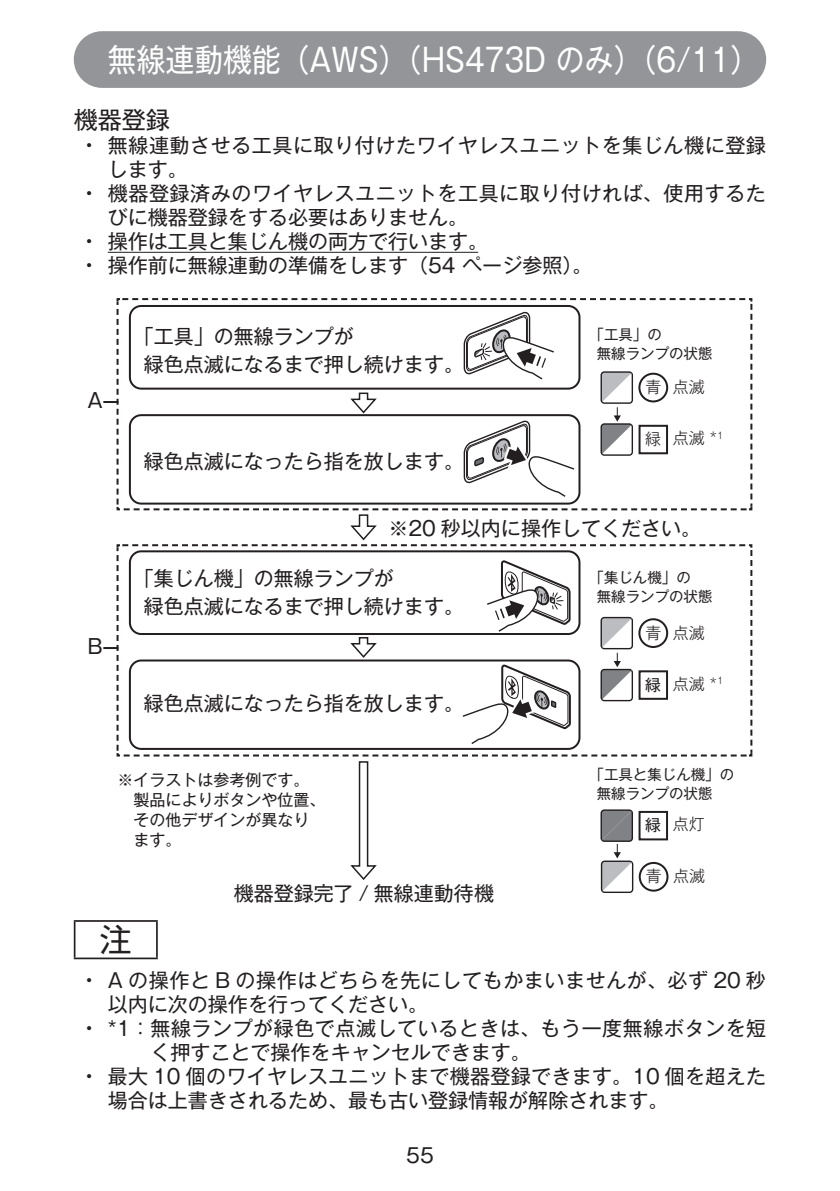
<style>
.page{position:relative;width:840px;height:1191px;background:#fff}
.page>*{position:absolute;margin:0;border:0;box-sizing:border-box;transform-origin:0 0}
.t1{font:32px "Gothic MB101 Pro";color:#fff;scale:.9 1}
.t2{font:32px "Gothic MB101 Pro";color:#231f20}
.t3{font:24px "Gothic MB101 Pro";color:#231f20}
.t4{font:20.2px "Gothic MB101 Pro";color:#231f20}
.t5{font:20px/28px "Gothic MB101 Pro";color:#231f20}
.t6{font:20px/24px "Gothic MB101 Pro";letter-spacing:.03em;color:#231f20}
.t7{font:20px/24px "Gothic MB101 Pro";letter-spacing:.025em;color:#231f20}
.t8{font:16px/20px "Gothic MB101 Pro";color:#231f20}
.t9{font:300 15.8px "Gothic MB101 Pro";color:#231f20}
.t10{font:14.4px/18.8px "Gothic MB101 Pro";color:#231f20}
.s1{font-weight:500}
.s2{font-weight:400}
</style>
<div class="page">
<div style="left:74px;top:31px;width:691px;height:57px;background:#939598;border-radius:28px"></div>
<hr style="left:108px;top:252px;width:370px;height:1px;background:#231f20">
<svg style="left:104px;top:298px;width:649px;height:595px"></svg>
<hr style="left:74px;top:920px;width:84px;height:1px;background:#231f20">
<hr style="left:74px;top:921px;width:1px;height:36px;background:#231f20">
<hr style="left:156px;top:921px;width:2px;height:36px;background:#231f20">
<hr style="left:74px;top:957px;width:84px;height:2px;background:#231f20">
<h1 class="t1" style="left:108px;top:33px;width:724px">無線連動機能（AWS）（HS473D のみ）（6/11）</h1>
<p class="t3" style="left:74px;top:100px;width:97px">機器登録</p>
<p class="t6" style="left:108px;top:131px;width:659px;text-indent:-23px"><span class="s1">•</span> 無線連動させる工具に取り付けたワイヤレスユニットを集じん機に登録します。</p>
<p class="t6" style="left:108px;top:179px;width:659px;text-indent:-23px"><span class="s1">•</span> 機器登録済みのワイヤレスユニットを工具に取り付ければ、使用するたびに機器登録をする必要はありません。</p>
<p class="t5" style="left:85px;top:225px;width:404px"><span class="s1">•</span> 操作は工具と集じん機の両方で行います。</p>
<p class="t5" style="left:85px;top:249px;width:508px"><span class="s1">•</span> 操作前に無線連動の準備をします（54 ページ参照）。</p>
<p class="t4" style="left:88px;top:384px;width:17px">A</p>
<p class="t4" style="left:88px;top:629px;width:17px">B</p>
<p class="t5" style="left:144px;top:319px;width:321px;text-indent:-10px">「工具」の無線ランプが<br>緑色点滅になるまで押し続けます。</p>
<p class="t5" style="left:144px;top:444px;width:321px">緑色点滅になったら指を放します。</p>
<p class="t10" style="left:596px;top:323px;width:117px;text-indent:-7px">「工具」の<br>無線ランプの状態</p>
<p class="t9" style="left:645px;top:374px;width:61px">青 点滅</p>
<p class="t9" style="left:644px;top:425px;width:80px">緑 点滅 *<sup>1</sup></p>
<p class="t5" style="left:388px;top:511px;width:314px">※20 秒以内に操作してください。</p>
<p class="t5" style="left:144px;top:561px;width:321px;text-indent:-10px">「集じん機」の無線ランプが<br>緑色点滅になるまで押し続けます。</p>
<p class="t5" style="left:144px;top:686px;width:321px">緑色点滅になったら指を放します。</p>
<p class="t10" style="left:596px;top:566px;width:117px;text-indent:-7px">「集じん機」の<br>無線ランプの状態</p>
<p class="t9" style="left:645px;top:619px;width:61px">青 点滅</p>
<p class="t9" style="left:644px;top:670px;width:80px"><span class="s2">緑</span> 点滅 *<sup>1</sup></p>
<p class="t8" style="left:133px;top:768px;width:193px;text-indent:-16px">※イラストは参考例です。製品によりボタンや位置、その他デザインが異なります。</p>
<p class="t5" style="left:233px;top:876px;width:262px">機器登録完了 / 無線連動待機</p>
<p class="t10" style="left:596px;top:763px;width:139px;text-indent:-7px">「工具と集じん機」の無線ランプの状態</p>
<p class="t9" style="left:644px;top:811px;width:61px"><span class="s2">緑</span> 点灯</p>
<p class="t9" style="left:645px;top:863px;width:61px">青 点滅</p>
<h1 class="t2" style="left:100px;top:913px;width:33px">注</h1>
<p class="t6" style="left:108px;top:965px;width:659px;text-indent:-23px"><span class="s1">•</span> A の操作と B の操作はどちらを先にしてもかまいませんが、必ず 20 秒以内に次の操作を行ってください。</p>
<p class="t7" style="left:150px;top:1013px;width:617px;text-indent:-65px"><span class="s1">•</span> *1：無線ランプが緑色で点滅しているときは、もう一度無線ボタンを短く押すことで操作をキャンセルできます。</p>
<p class="t5" style="left:108px;top:1061px;width:659px;line-height:24px;text-indent:-23px"><span class="s1">•</span> 最大 10 個のワイヤレスユニットまで機器登録できます。10 個を超えた場合は上書きされるため、最も古い登録情報が解除されます。</p>
<p class="t5" style="left:406px;top:1138px;width:29px">55</p>
</div>
